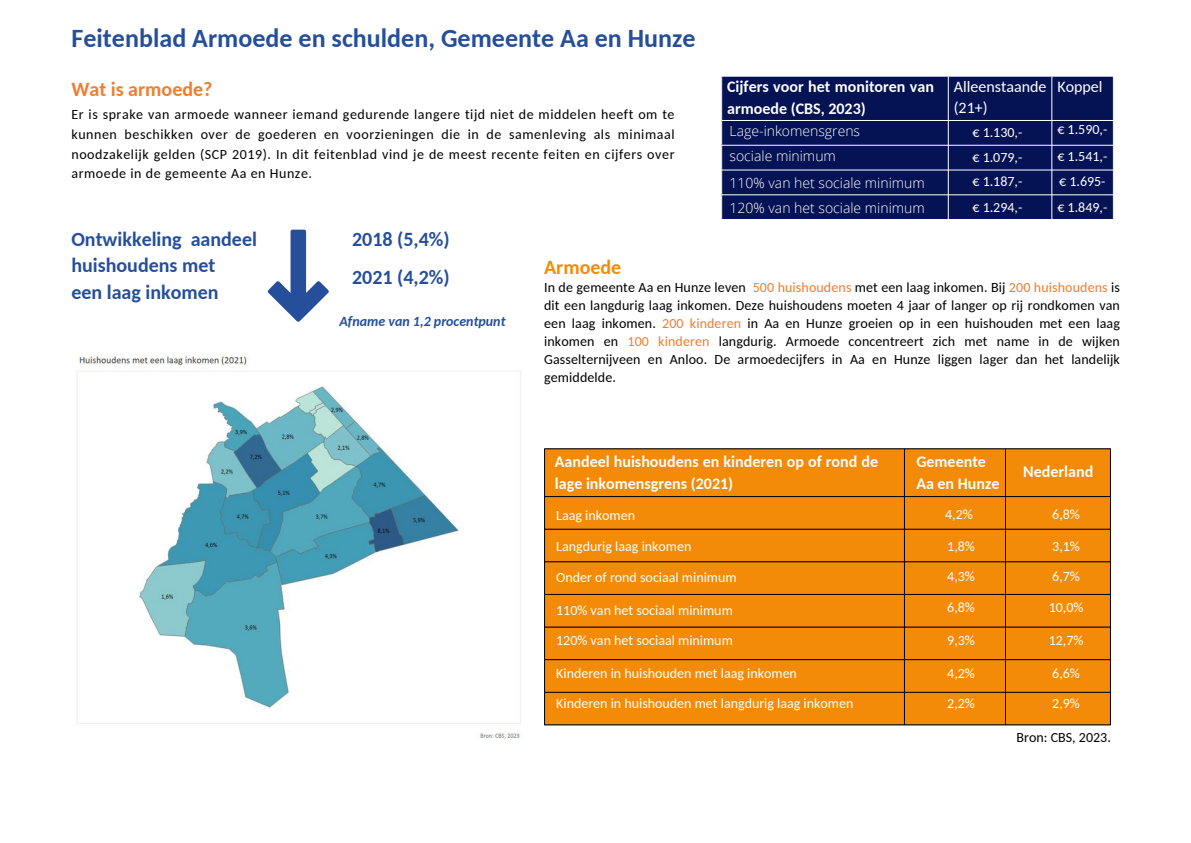
<style>
.page{position:relative;width:1191px;height:843px;background:#fff}
.page>*{position:absolute;margin:0;border:0;box-sizing:border-box;transform-origin:0 0}
.t1{font:700 26px "Carlito";color:#254e9b}
.t2{font:700 20px/26.2px "Carlito";color:#254e9b}
.t3{font:700 20px "Carlito";color:#ed7d31}
.t4{font:700 20px "Carlito";color:#f48b08}
.t5{font:700 16px/21.8px "Carlito";color:#fff}
.t6{font:16px/21.8px "Carlito";color:#fff}
.t7{font:14px/18px "Carlito";letter-spacing:.01em;color:#000;text-align:justify}
.t8{font:14px "Carlito";color:#fff}
.t9{font:300 14px "Open Sans";color:#fff}
.t10{font:italic 700 14px "Carlito";color:#254e9b}
.s1{color:#ed7d31}
</style>
<div class="page">
<svg style="left:268px;top:229px;width:61px;height:92px"></svg>
<img style="left:77px;top:353px;width:444px;height:386px">
<div style="left:545px;top:449px;width:564px;height:275px;background:#f48b08"></div>
<hr style="left:544px;top:449px;width:1px;height:275px;background:#000">
<hr style="left:904px;top:449px;width:1px;height:275px;background:#000">
<hr style="left:1004px;top:449px;width:1px;height:275px;background:#000">
<hr style="left:1109px;top:449px;width:1px;height:275px;background:#000">
<hr style="left:544px;top:448px;width:566px;height:1px;background:#000">
<hr style="left:544px;top:496px;width:566px;height:1px;background:#000">
<hr style="left:544px;top:528px;width:566px;height:1px;background:#000">
<hr style="left:544px;top:561px;width:566px;height:1px;background:#000">
<hr style="left:544px;top:594px;width:566px;height:1px;background:#000">
<hr style="left:544px;top:626px;width:566px;height:1px;background:#000">
<hr style="left:544px;top:659px;width:566px;height:1px;background:#000">
<hr style="left:544px;top:691px;width:566px;height:1px;background:#000">
<hr style="left:544px;top:724px;width:566px;height:1px;background:#000">
<div style="left:721px;top:76px;width:227px;height:44px;background:#051354"></div>
<div style="left:948px;top:76px;width:103px;height:44px;background:#051354"></div>
<div style="left:1051px;top:76px;width:62px;height:44px;background:#051354"></div>
<div style="left:721px;top:120px;width:227px;height:25px;background:#051354"></div>
<div style="left:948px;top:120px;width:103px;height:25px;background:#051354"></div>
<div style="left:1051px;top:120px;width:62px;height:25px;background:#051354"></div>
<div style="left:721px;top:145px;width:227px;height:25px;background:#051354"></div>
<div style="left:948px;top:145px;width:103px;height:25px;background:#051354"></div>
<div style="left:1051px;top:145px;width:62px;height:25px;background:#051354"></div>
<div style="left:721px;top:170px;width:227px;height:24px;background:#051354"></div>
<div style="left:948px;top:170px;width:103px;height:24px;background:#051354"></div>
<div style="left:1051px;top:170px;width:62px;height:24px;background:#051354"></div>
<div style="left:721px;top:194px;width:227px;height:25px;background:#051354"></div>
<div style="left:948px;top:194px;width:103px;height:25px;background:#051354"></div>
<div style="left:1051px;top:194px;width:62px;height:25px;background:#051354"></div>
<hr style="left:721px;top:76px;width:392px;height:1px;background:#fff">
<hr style="left:721px;top:120px;width:391px;height:1px;background:#fff">
<hr style="left:721px;top:145px;width:391px;height:1px;background:#fff">
<hr style="left:721px;top:170px;width:391px;height:1px;background:#fff">
<hr style="left:721px;top:194px;width:391px;height:1px;background:#fff">
<hr style="left:721px;top:76px;width:1px;height:144px;background:#fff">
<hr style="left:947px;top:76px;width:1px;height:143px;background:#fff">
<hr style="left:1051px;top:76px;width:1px;height:143px;background:#fff">
<hr style="left:1112px;top:76px;width:1px;height:144px;background:#fff">
<p class="t1" style="left:71px;top:28px;width:625px">Feitenblad Armoede en schulden, Gemeente Aa en Hunze</p>
<p class="t3" style="left:71px;top:81px;width:142px">Wat is armoede?</p>
<p class="t7" style="left:71px;top:106px;width:604px;line-height:19.5px">Er is sprake van armoede wanneer iemand gedurende langere tijd niet de middelen heeft om te kunnen beschikken over de goederen en voorzieningen die in de samenleving als minimaal noodzakelijk gelden (SCP 2019). In dit feitenblad vind je de meest recente feiten en cijfers over armoede in de gemeente Aa en Hunze.</p>
<p class="t5" style="left:727px;top:77px;width:208px">Cijfers voor het monitoren van armoede (CBS, 2023)</p>
<p class="t6" style="left:953px;top:77px;width:94px">Alleenstaande (21+)</p>
<p class="t6" style="left:1057px;top:77px;width:47px">Koppel</p>
<p class="t9" style="left:729px;top:121px;width:132px">Lage-inkomensgrens</p>
<p class="t9" style="left:729px;top:146px;width:108px">sociale minimum</p>
<p class="t9" style="left:729px;top:173px;width:197px">110% van het sociale minimum</p>
<p class="t9" style="left:729px;top:198px;width:197px">120% van het sociale minimum</p>
<p class="t8" style="left:1057px;top:124px;width:51px">€ 1.590,-</p>
<p class="t8" style="left:1057px;top:151px;width:51px">€ 1.541,-</p>
<p class="t8" style="left:1058px;top:176px;width:48px">€ 1.695-</p>
<p class="t8" style="left:1057px;top:202px;width:51px">€ 1.849,-</p>
<p class="t8" style="left:972px;top:126px;width:51px">€ 1.130,-</p>
<p class="t8" style="left:972px;top:151px;width:51px">€ 1.079,-</p>
<p class="t8" style="left:972px;top:176px;width:51px">€ 1.187,-</p>
<p class="t8" style="left:972px;top:202px;width:51px">€ 1.294,-</p>
<p class="t2" style="left:71px;top:228px;width:187px">Ontwikkeling aandeel huishoudens met</p>
<p class="t2" style="left:71px;top:280px;width:149px">een laag inkomen</p>
<p class="t2" style="left:352px;top:228px;width:99px">2018 (5,4%)</p>
<p class="t2" style="left:352px;top:266px;width:99px">2021 (4,2%)</p>
<p class="t10" style="left:339px;top:315px;width:167px">Afname van 1,2 procentpunt</p>
<p class="t4" style="left:544px;top:259px;width:79px">Armoede</p>
<p class="t7" style="left:544px;top:279px;width:577px">In de gemeente Aa en Hunze leven <span class="s1">500 huishoudens</span> met een laag inkomen. Bij <span class="s1">200 huishoudens</span> is dit een langdurig laag inkomen. Deze huishoudens moeten 4 jaar of langer op rij rondkomen van een laag inkomen. <span class="s1">200 kinderen</span> in Aa en Hunze groeien op in een huishouden met een laag inkomen en <span class="s1">100 kinderen</span> langdurig. Armoede concentreert zich met name in de wijken Gasselternijveen en Anloo. De armoedecijfers in Aa en Hunze liggen lager dan het landelijk gemiddelde.</p>
<p class="t5" style="left:555px;top:452px;width:324px">Aandeel huishoudens en kinderen op of rond de lage inkomensgrens (2021)</p>
<p class="t5" style="left:916px;top:452px;width:85px">Gemeente<br>Aa en Hunze</p>
<p class="t5" style="left:1023px;top:461px;width:71px">Nederland</p>
<p class="t8" style="left:556px;top:509px;width:80px">Laag inkomen</p>
<p class="t8" style="left:945px;top:508px;width:29px">4,2%</p>
<p class="t8" style="left:947px;top:540px;width:29px">1,8%</p>
<p class="t8" style="left:947px;top:570px;width:29px">4,3%</p>
<p class="t8" style="left:947px;top:601px;width:29px">6,8%</p>
<p class="t8" style="left:947px;top:634px;width:29px">9,3%</p>
<p class="t8" style="left:947px;top:667px;width:29px">4,2%</p>
<p class="t8" style="left:947px;top:697px;width:29px">2,2%</p>
<p class="t8" style="left:556px;top:540px;width:137px">Langdurig laag inkomen</p>
<p class="t8" style="left:556px;top:571px;width:182px">Onder of rond sociaal minimum</p>
<p class="t8" style="left:556px;top:604px;width:178px">110% van het sociaal minimum</p>
<p class="t8" style="left:556px;top:634px;width:178px">120% van het sociaal minimum</p>
<p class="t8" style="left:556px;top:667px;width:242px">Kinderen in huishouden met laag inkomen</p>
<p class="t8" style="left:556px;top:697px;width:299px">Kinderen in huishouden met langdurig laag inkomen</p>
<p class="t8" style="left:1052px;top:508px;width:29px">6,8%</p>
<p class="t8" style="left:1052px;top:540px;width:29px">3,1%</p>
<p class="t8" style="left:1052px;top:570px;width:29px">6,7%</p>
<p class="t8" style="left:1048px;top:601px;width:36px">10,0%</p>
<p class="t8" style="left:1048px;top:634px;width:36px">12,7%</p>
<p class="t8" style="left:1052px;top:667px;width:29px">6,6%</p>
<p class="t8" style="left:1052px;top:697px;width:29px">2,9%</p>
<p class="t7" style="left:1016px;top:728px;width:96px">Bron: CBS, 2023.</p>
</div>
